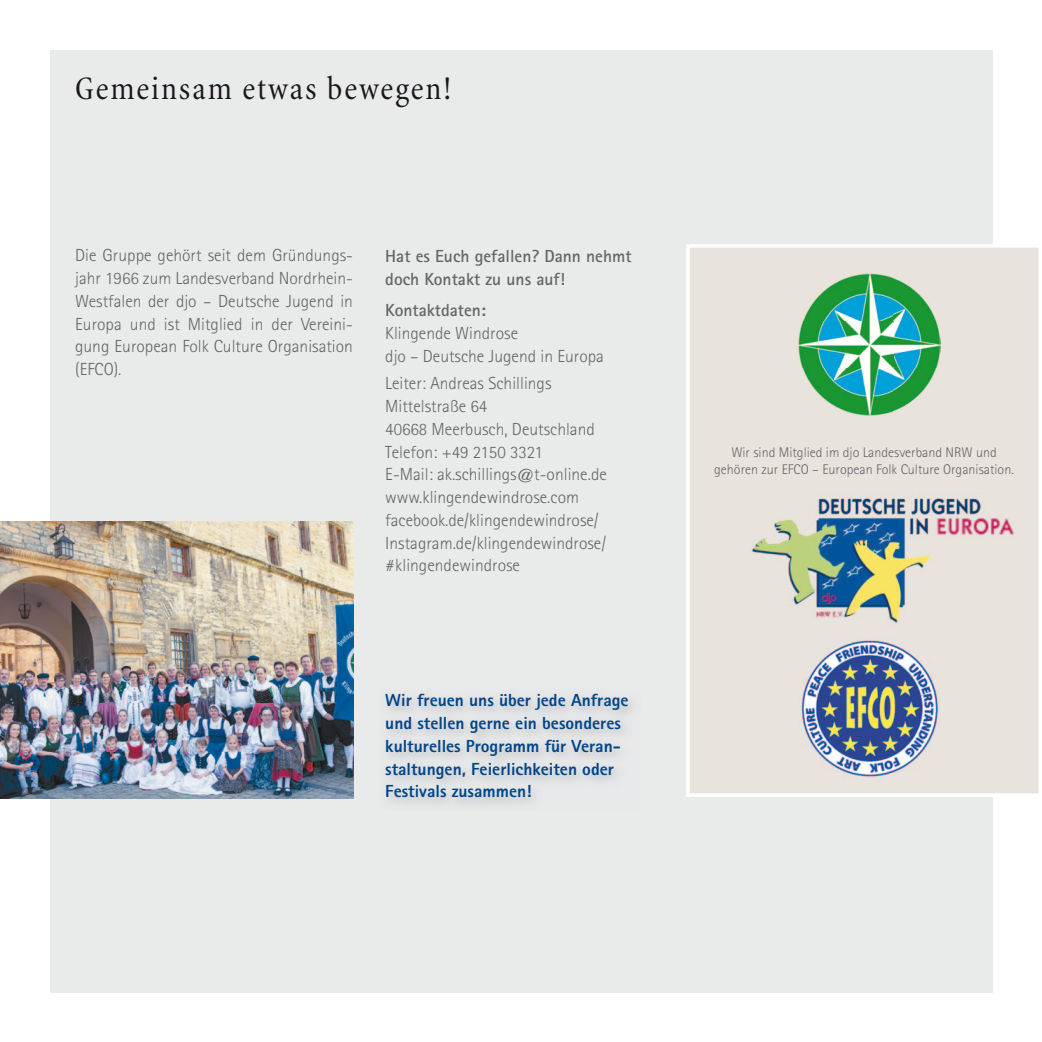
<style>
.page{position:relative;width:1042px;height:1042px;background:#fff}
.page>*{position:absolute;margin:0;border:0;box-sizing:border-box;transform-origin:0 0}
.t1{font:condensed 33.25px "Minion";letter-spacing:.06em;color:#1a171c}
.t2{font:300 17.5px/22.8px "Rotis Sans Serif";color:#646567}
.t3{font:800 17.5px/22.8px "Rotis Sans Serif";color:#004589}
.t4{font:700 17.5px/22.8px "Rotis Sans Serif";color:#646567}
.t5{font:300 14px/17.5px "Rotis Sans Serif";color:#646567;text-align:center}
</style>
<div class="page">
<div style="left:50px;top:50px;width:943px;height:942px;background:#e9eaea"></div>
<div style="left:688px;top:246px;width:352px;height:549px;background:#e8e4dd"></div>
<div style="left:686px;top:244px;width:356px;height:553px;border:4px solid #fff"></div>
<img style="left:799px;top:274px;width:141px;height:142px">
<img style="left:801px;top:640px;width:138px;height:138px">
<img style="left:0;top:521px;width:353px;height:278px">
<img style="left:752px;top:498px;width:263px;height:125px">
<h1 class="t1" style="left:75px;top:72px;width:378px">Gemeinsam etwas bewegen!</h1>
<p class="t2" style="left:75px;top:244px;width:279px;text-align:justify">Die Gruppe gehört seit dem Gründungs&shy;jahr 1966 zum Landesverband Nordrhein-Westfalen der djo – Deutsche Jugend in Europa und ist Mitglied in der Vereini&shy;gung European Folk Culture Organisation (EFCO).</p>
<p class="t4" style="left:385px;top:244px;width:248px">Hat es Euch gefallen? Dann nehmt doch Kontakt zu uns auf!</p>
<p class="t4" style="left:385px;top:298px;width:102px">Kontaktdaten:</p>
<p class="t2" style="left:385px;top:322px;width:220px">Klingende Windrose<br>djo – Deutsche Jugend in Europa</p>
<p class="t2" style="left:385px;top:372px;width:223px">Leiter: Andreas Schillings<br>Mittelstraße 64<br>40668 Meerbusch, Deutschland<br>Telefon: +49 2150 3321<br>E-Mail: ak.schillings@t-online.de www.klingendewindrose.com facebook.de/klingendewindrose/<br>Instagram.de/klingendewindrose/ #klingendewindrose</p>
<p class="t3" style="left:385px;top:689px;width:245px">Wir freuen uns über jede Anfrage und stellen gerne ein besonderes kulturelles Programm für Veran&shy;staltungen, Feierlichkeiten oder<br>Festivals zusammen!</p>
<p class="t5" style="left:714px;top:443px;width:301px">Wir sind Mitglied im djo Landesverband NRW und gehören zur EFCO – European Folk Culture Organisation.</p>
</div>
